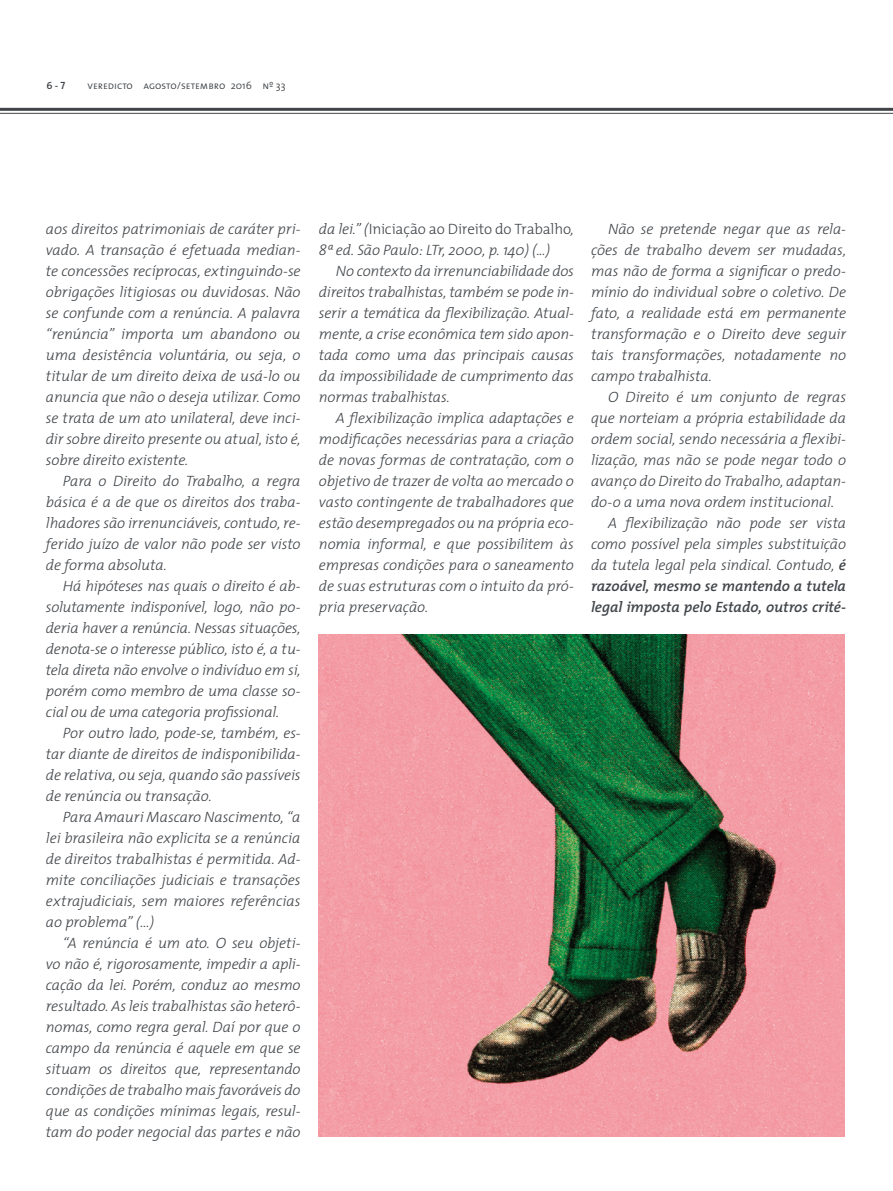
<style>
.page{position:relative;width:893px;height:1191px;background:#fff}
.page>*{position:absolute;margin:0;border:0;box-sizing:border-box;transform-origin:0 0}
.Texto_Capa{font:italic 300 15px/21px "The Mix";letter-spacing:-.01em;color:#414549;text-align:justify}
.t1{font:10.5px "The Mix Semi Light Caps";color:#414549}
.t2{font:10.5px "The Mix Semi Bold Caps";color:#414549}
.s1{font-family:"The Mix";font-weight:300}
.s2{font-style:normal}
.s3{font-weight:600}
</style>
<div class="page">
<img style="left:318px;top:634px;width:527px;height:502px">
<hr style="left:0;top:108px;width:893px;height:3px;background:#414549">
<hr style="left:0;top:113px;width:893px;height:1px;background:#414549">
<p class="t2" style="left:46px;top:77px;width:20px">6 - 7</p>
<p class="t1" style="left:88px;top:77px;width:199px">veredicto agosto/setembro <span class="s1">2016</span> nº <span class="s1">33</span></p>
<p class="Texto_Capa" style="left:46px;top:218px;width:256px">aos direitos patrimoniais de caráter pri&shy;vado. A transação é efetuada median&shy;te concessões recíprocas, extinguindo-se obrigações litigiosas ou duvidosas. Não se confunde com a renúncia. A palavra “renúncia” importa um abandono ou uma desistência voluntária, ou seja, o titular de um direito deixa de usá-lo ou anuncia que não o deseja utilizar. Como se trata de um ato unilateral, deve inci&shy;dir sobre direito presente ou atual, isto é, sobre direito existente.</p>
<p class="Texto_Capa" style="left:46px;top:470px;width:256px;text-indent:17px">Para o Direito do Trabalho, a regra básica é a de que os direitos dos traba&shy;lhadores são irrenunciáveis, contudo, re&shy;ferido juízo de valor não pode ser visto de forma absoluta.</p>
<p class="Texto_Capa" style="left:46px;top:575px;width:256px;text-indent:17px">Há hipóteses nas quais o direito é ab&shy;solutamente indisponível, logo, não po&shy;deria haver a renúncia. Nessas situações, denota-se o interesse público, isto é, a tu&shy;tela direta não envolve o indivíduo em si, porém como membro de uma classe so&shy;cial ou de uma categoria profissional.</p>
<p class="Texto_Capa" style="left:46px;top:722px;width:256px;text-indent:17px">Por outro lado, pode-se, também, es&shy;tar diante de direitos de indisponibilida&shy;de relativa, ou seja, quando são passíveis de renúncia ou transação.</p>
<p class="Texto_Capa" style="left:46px;top:806px;width:256px;text-indent:17px">Para Amauri Mascaro Nascimento, “a lei brasileira não explicita se a renúncia de direitos trabalhistas é permitida. Ad&shy;mite conciliações judiciais e transações extrajudiciais, sem maiores referências ao problema” (...)</p>
<p class="Texto_Capa" style="left:46px;top:932px;width:256px;text-indent:17px">“A renúncia é um ato. O seu objeti&shy;vo não é, rigorosamente, impedir a apli&shy;cação da lei. Porém, conduz ao mesmo resultado. As leis trabalhistas são heterô&shy;nomas, como regra geral. Daí por que o campo da renúncia é aquele em que se situam os direitos que, representando condições de trabalho mais favoráveis do que as condições mínimas legais, resul&shy;tam do poder negocial das partes e não</p>
<p class="Texto_Capa" style="left:319px;top:218px;width:257px">da lei.” (<span class="s2">Iniciação ao Direito do Trabalho</span>,<br>8ª ed. São Paulo: LTr, 2000, p. 140) (...)</p>
<p class="Texto_Capa" style="left:319px;top:260px;width:257px;text-indent:17px">No contexto da irrenunciabilidade dos direitos trabalhistas, também se pode in&shy;serir a temática da flexibilização. Atual&shy;mente, a crise econômica tem sido apon&shy;tada como uma das principais causas da impossibilidade de cumprimento das normas trabalhistas.</p>
<p class="Texto_Capa" style="left:319px;top:407px;width:257px;text-indent:17px">A flexibilização implica adaptações e modificações necessárias para a criação de novas formas de contratação, com o objetivo de trazer de volta ao mercado o vasto contingente de trabalhadores que estão desempregados ou na própria eco&shy;nomia informal, e que possibilitem às empresas condições para o saneamento de suas estruturas com o intuito da pró&shy;pria preservação.</p>
<p class="Texto_Capa" style="left:591px;top:218px;width:257px;text-indent:17px">Não se pretende negar que as rela&shy;ções de trabalho devem ser mudadas, mas não de forma a significar o predo&shy;mínio do individual sobre o coletivo. De fato, a realidade está em permanente transformação e o Direito deve seguir tais transformações, notadamente no campo trabalhista.</p>
<p class="Texto_Capa" style="left:591px;top:386px;width:257px;text-indent:17px">O Direito é um conjunto de regras que norteiam a própria estabilidade da ordem social, sendo necessária a flexibi&shy;lização, mas não se pode negar todo o avanço do Direito do Trabalho, adaptan&shy;do-o a uma nova ordem institucional.</p>
<p class="Texto_Capa" style="left:591px;top:512px;width:257px;text-indent:17px">A flexibilização não pode ser vista como possível pela simples substituição da tutela legal pela sindical. Contudo, <span class="s3">é razoável, mesmo se mantendo a tutela legal imposta pelo Estado, outros crité-</span></p>
</div>
